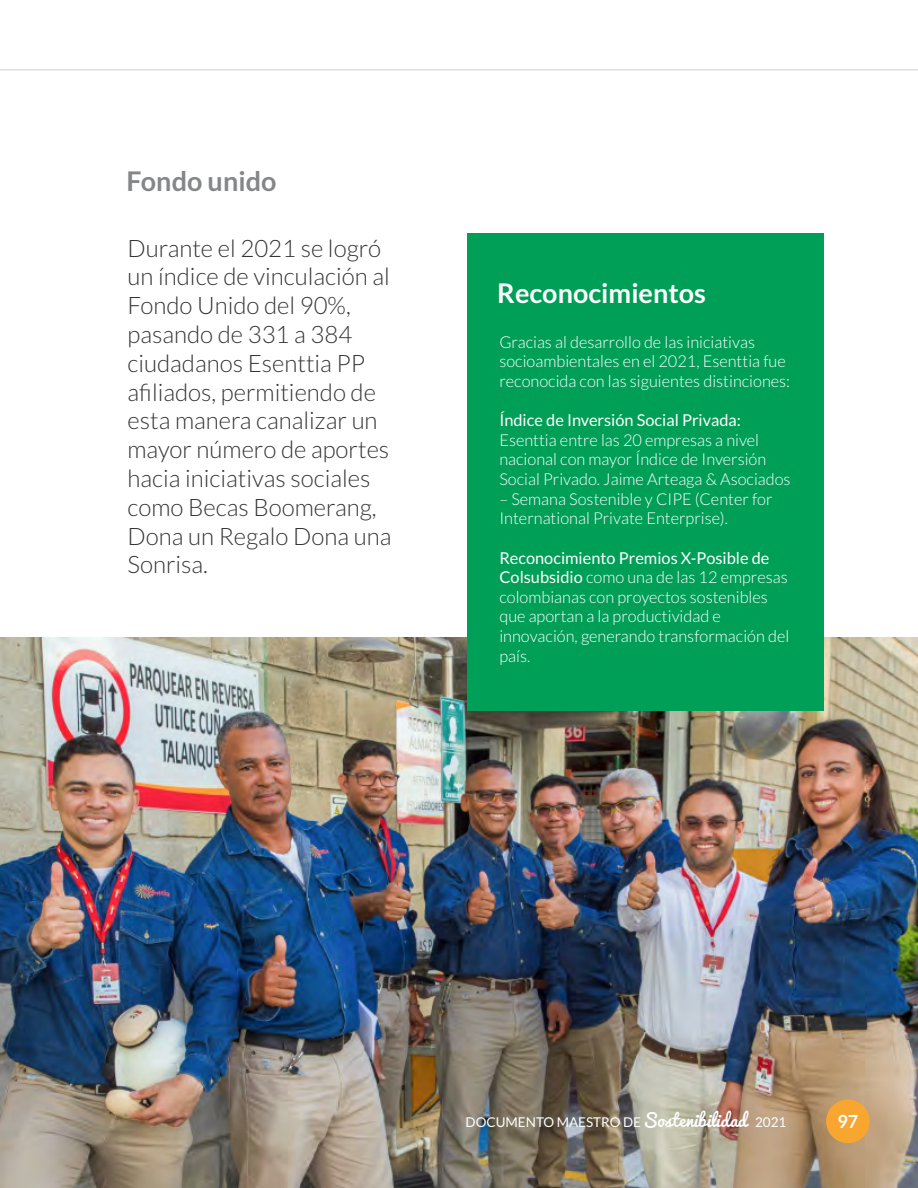
<style>
.page{position:relative;width:918px;height:1188px;background:#fff}
.page>*{position:absolute;margin:0;border:0;box-sizing:border-box;transform-origin:0 0}
.t1{font:700 27px "Lato";color:#fefefe}
.t2{font:700 27px "Lato";color:#848688}
.t3{font:300 24px/28.8px "Lato";color:#373435}
.t4{font:700 18px "Lato";color:#fefefe}
.t5{font:300 16.35px/19.6px "Lato";color:#fefefe}
.t6{font:16.35px "Lato";color:#fefefe}
.t7{font:13.5px "Lato";color:#fefefe}
.s1{font-weight:400}
.s2{font-family:"Pacifico";font-size:17.55px}
</style>
<div class="page">
<img style="left:0;top:638px;width:918px;height:550px">
<hr style="left:0;top:69px;width:918px;height:1px;background:#d2d3d5">
<div style="left:826px;top:1100px;width:44px;height:43px;background:#f9a631;border-radius:50%"></div>
<div style="left:467px;top:234px;width:357px;height:477px;background:#009f57"></div>
<h1 class="t2" style="left:127px;top:169px;width:151px">Fondo unido</h1>
<p class="t3" style="left:128px;top:235px;width:265px">Durante el 2021 se logró un índice de vinculación al<br>Fondo Unido del 90%, pasando de 331 a 384 ciudadanos Esenttia PP afiliados, permitiendo de esta manera canalizar un mayor número de aportes hacia iniciativas sociales como Becas Boomerang,<br>Dona un Regalo Dona una<br>Sonrisa.</p>
<h1 class="t1" style="left:497px;top:281px;width:210px">Reconocimientos</h1>
<p class="t5" style="left:499px;top:333px;width:292px">Gracias al desarrollo de las iniciativas socioambientales en el 2021, Esenttia fue reconocida con las siguientes distinciones:</p>
<p class="t6" style="left:499px;top:413px;width:243px">Índice de Inversión Social Privada:</p>
<p class="t5" style="left:499px;top:431px;width:293px">Esenttia entre las 20 empresas a nivel nacional con mayor Índice de Inversión<br>Social Privado. Jaime Arteaga &amp; Asociados</p>
<p class="t5" style="left:499px;top:490px;width:275px">– Semana Sostenible y CIPE (Center for<br>International Private Enterprise).</p>
<p class="t5" style="left:499px;top:549px;width:291px"><span class="s1">Reconocimiento Premios X-Posible de Colsubsidio</span> como una de las 12 empresas colombianas con proyectos sostenibles que aportan a la productividad e innovación, generando transformación del país.</p>
<p class="t7" style="left:466px;top:1116px;width:283px">DOCUMENTO MAESTRO DE <span class="s2">Sostenibilidad</span></p>
<p class="t7" style="left:755px;top:1116px;width:33px">2021</p>
<p class="t4" style="left:837px;top:1113px;width:22px">97</p>
</div>
